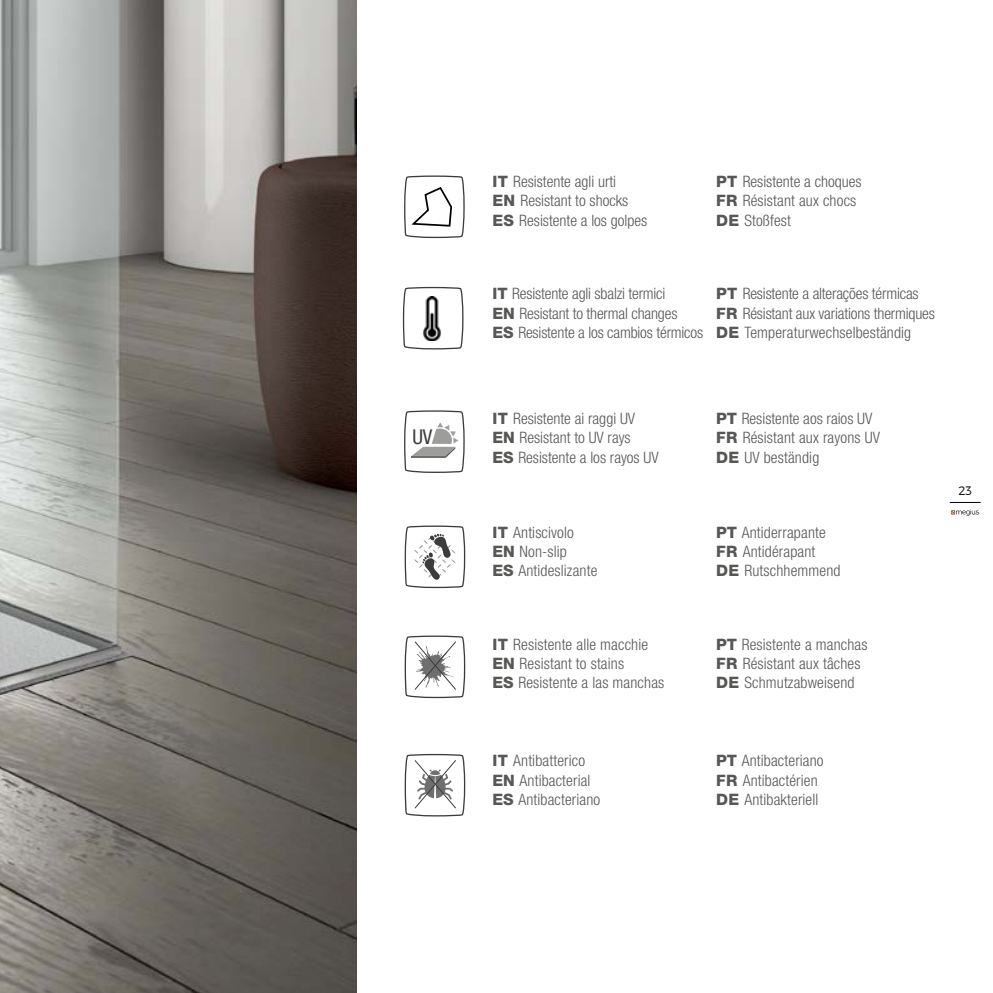
<style>
.page{position:relative;width:993px;height:993px;background:#fff}
.page>*{position:absolute;margin:0;border:0;box-sizing:border-box;transform-origin:0 0}
.t1{font:condensed 20.47px "Helvetica Neue";color:#3c3c3b}
.t2{font:300 condensed 15.75px/19.2px "Helvetica Neue";letter-spacing:.01em;color:#575756}
.t3{font:300 condensed 15.75px/19.2px "Helvetica Neue";letter-spacing:-.01em;color:#575756}
.t4{font:300 12.25px "Montserrat";color:#000}
.s1{font-weight:800;font-stretch:normal}
</style>
<div class="page">
<hr style="left:949px;top:502px;width:31px;height:1px;background:#000">
<svg style="left:951px;top:509px;width:27px;height:6px"></svg>
<img style="left:0;top:0;width:356px;height:992px">
<svg style="left:404px;top:753px;width:62px;height:63px"></svg>
<svg style="left:402px;top:286px;width:62px;height:64px"></svg>
<svg style="left:404px;top:175px;width:61px;height:64px"></svg>
<svg style="left:404px;top:410px;width:61px;height:63px"></svg>
<svg style="left:404px;top:525px;width:62px;height:63px"></svg>
<svg style="left:404px;top:635px;width:62px;height:63px"></svg>
<p class="t1" style="left:412px;top:424px;width:22px">UV</p>
<p class="t2" style="left:492px;top:172px;width:156px"><span class="s1">IT</span> Resistente agli urti<br><span class="s1">EN</span> Resistant to shocks<br><span class="s1">ES</span> Resistente a los golpes</p>
<p class="t2" style="left:716px;top:172px;width:147px"><span class="s1">PT</span> Resistente a choques<br><span class="s1">FR</span> Résistant aux chocs<br><span class="s1">DE</span> Stoßfest</p>
<p class="t3" style="left:492px;top:284px;width:212px"><span class="s1">IT</span> Resistente agli sbalzi termici<br><span class="s1">EN</span> Resistant to thermal changes<br><span class="s1">ES</span> Resistente a los cambios térmicos</p>
<p class="t3" style="left:716px;top:284px;width:220px"><span class="s1">PT</span> Resistente a alterações térmicas<br><span class="s1">FR</span> Résistant aux variations thermiques<br><span class="s1">DE</span> Temperaturwechselbeständig</p>
<p class="t2" style="left:492px;top:409px;width:168px"><span class="s1">IT</span> Resistente ai raggi UV<br><span class="s1">EN</span> Resistant to UV rays<br><span class="s1">ES</span> Resistente a los rayos UV</p>
<p class="t2" style="left:492px;top:522px;width:106px"><span class="s1">IT</span> Antiscivolo<br><span class="s1">EN</span> Non-slip<br><span class="s1">ES</span> Antideslizante</p>
<p class="t2" style="left:492px;top:634px;width:173px"><span class="s1">IT</span> Resistente alle macchie<br><span class="s1">EN</span> Resistant to stains<br><span class="s1">ES</span> Resistente a las manchas</p>
<p class="t2" style="left:492px;top:750px;width:109px"><span class="s1">IT</span> Antibatterico<br><span class="s1">EN</span> Antibacterial<br><span class="s1">ES</span> Antibacteriano</p>
<p class="t2" style="left:716px;top:408px;width:165px"><span class="s1">PT</span> Resistente aos raios UV<br><span class="s1">FR</span> Résistant aux rayons UV<br><span class="s1">DE</span> UV beständig</p>
<p class="t2" style="left:716px;top:522px;width:126px"><span class="s1">PT</span> Antiderrapante<br><span class="s1">FR</span> Antidérapant<br><span class="s1">DE</span> Rutschhemmend</p>
<p class="t2" style="left:716px;top:634px;width:153px"><span class="s1">PT</span> Resistente a manchas<br><span class="s1">FR</span> Résistant aux tâches<br><span class="s1">DE</span> Schmutzabweisend</p>
<p class="t2" style="left:716px;top:750px;width:109px"><span class="s1">PT</span> Antibacteriano<br><span class="s1">FR</span> Antibactérien<br><span class="s1">DE</span> Antibakteriell</p>
<p class="t4" style="left:958px;top:483px;width:15px">23</p>
</div>
